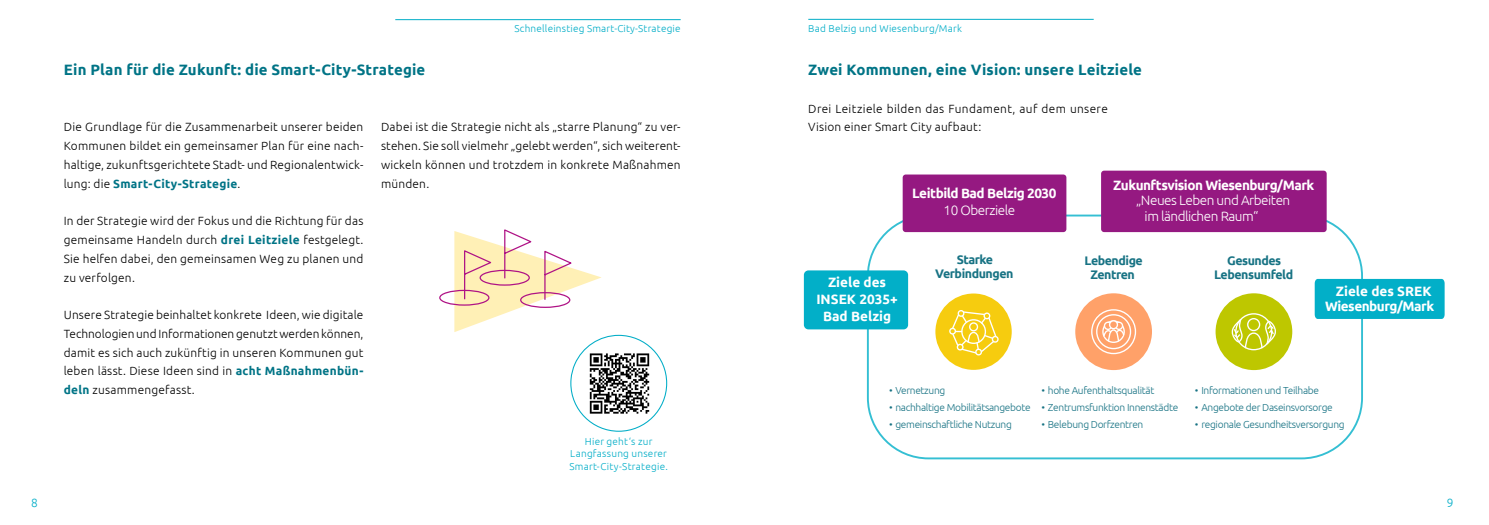
<style>
.page{position:relative;width:1489px;height:525px;background:#fff}
.page>*{position:absolute;margin:0;border:0;box-sizing:border-box;transform-origin:0 0}
.t1{font:700 15px "Ubuntu";letter-spacing:.01em;color:#007486}
.t2{font:700 13.5px/15.2px "Ubuntu";letter-spacing:-.035em;color:#fff;text-align:right}
.t3{font:300 13.5px/16px "Ubuntu";letter-spacing:-.035em;color:#fff}
.t4{font:700 13.5px/16.9px "Ubuntu";color:#fff;text-align:center}
.t5{font:700 12.38px/13.9px "Ubuntu";letter-spacing:-.035em;color:#187384;text-align:center}
.t6{font:300 11.88px/18.8px "Ubuntu";letter-spacing:.02em;color:#000;text-align:justify}
.t7{font:300 11.88px "Ubuntu";color:#00adc7}
.t8{font:300 10.12px "Ubuntu";letter-spacing:-.03em;color:#187384}
.t9{font:300 10px/12.5px "Ubuntu";letter-spacing:.02em;color:#00adc7;text-align:center}
.s1{font-weight:700;color:#007486}
</style>
<div class="page">
<hr style="left:395px;top:19px;width:285px;height:1px;background:#00adc7">
<hr style="left:808px;top:19px;width:285px;height:1px;background:#00adc7">
<div style="left:439px;top:289px;width:50px;height:16px;border:1px solid #af1285;border-radius:50%"></div>
<svg style="left:454px;top:229px;width:213px;height:203px"></svg>
<img style="left:588px;top:353px;width:62px;height:61px">
<div style="left:902px;top:174px;width:164px;height:58px;background:#951981;border-radius:3px"></div>
<div style="left:1100px;top:170px;width:226px;height:62px;background:#951981;border-radius:3px"></div>
<div style="left:803px;top:270px;width:105px;height:59px;background:#02afc8;border-radius:5px"></div>
<div style="left:1314px;top:279px;width:130px;height:40px;background:#02afc8"></div>
<div style="left:935px;top:293px;width:76px;height:76px;background:#f6cc0f;border-radius:50%"></div>
<div style="left:1215px;top:293px;width:77px;height:77px;background:#bec700;border-radius:50%"></div>
<div style="left:1075px;top:293px;width:76px;height:77px;background:#ffa169;border-radius:50%"></div>
<div style="left:1102px;top:320px;width:22px;height:23px;border:1px solid #fff;border-radius:50%"></div>
<div style="left:1091px;top:309px;width:45px;height:45px;border:1px solid #fff;border-radius:50%"></div>
<div style="left:1095px;top:314px;width:36px;height:35px;border:1px solid #fff;border-radius:50%"></div>
<svg style="left:1115px;top:322px;width:7px;height:7px"></svg>
<div style="left:1114px;top:321px;width:9px;height:9px;border:1px solid #fff;border-radius:50%"></div>
<div style="left:1103px;top:321px;width:9px;height:9px;border:1px solid #fff;border-radius:50%"></div>
<svg style="left:1109px;top:320px;width:8px;height:8px"></svg>
<div style="left:1108px;top:320px;width:9px;height:9px;border:1px solid #fff;border-radius:50%"></div>
<svg style="left:1102px;top:328px;width:23px;height:14px"></svg>
<div style="left:957px;top:309px;width:7px;height:8px;border:1px solid #fff;border-radius:2px"></div>
<svg style="left:949px;top:310px;width:50px;height:46px"></svg>
<div style="left:1246px;top:318px;width:14px;height:13px;border:1px solid #fff;border-radius:50%"></div>
<div style="left:1235px;top:313px;width:37px;height:37px;border:1px solid #fff;border-radius:50%"></div>
<svg style="left:1231px;top:319px;width:44px;height:30px"></svg>
<p class="t9" style="left:514px;top:22px;width:168px">Schnelleinstieg Smart-City-Strategie</p>
<p class="t9" style="left:808px;top:22px;width:155px">Bad Belzig und Wiesenburg/Mark</p>
<p class="t1" style="left:64px;top:61px;width:363px">Ein Plan für die Zukunft: die Smart-City-Strategie</p>
<p class="t1" style="left:808px;top:61px;width:335px">Zwei Kommunen, eine Vision: unsere Leitziele</p>
<p class="t6" style="left:64px;top:117px;width:301px">Die Grundlage für die Zusammenarbeit unserer beiden Kommunen bildet ein gemeinsamer Plan für eine nach&shy;haltige, zukunftsgerichtete Stadt- und Regionalentwick&shy;lung: die <span class="s1">Smart-City-Strategie</span>.</p>
<p class="t6" style="left:64px;top:211px;width:301px">In der Strategie wird der Fokus und die Richtung für das gemeinsame Handeln durch <span class="s1">drei Leitziele</span> festgelegt.<br>Sie helfen dabei, den gemeinsamen Weg zu planen und zu verfolgen.</p>
<p class="t6" style="left:64px;top:305px;width:301px">Unsere Strategie beinhaltet konkrete Ideen, wie digitale Technologien und Informationen genutzt werden können, damit es sich auch zukünftig in unseren Kommunen gut leben lässt. Diese Ideen sind in <span class="s1">acht Maßnahmenbün&shy;deln</span> zusammengefasst.</p>
<p class="t6" style="left:381px;top:117px;width:301px">Dabei ist die Strategie nicht als „starre Planung“ zu ver&shy;stehen. Sie soll vielmehr „gelebt werden“, sich weiterent&shy;wickeln können und trotzdem in konkrete Maßnahmen münden.</p>
<p class="t9" style="left:569px;top:434px;width:100px">Hier geht‘s zur<br>Langfassung unserer<br>Smart-City-Strategie.</p>
<p class="t6" style="left:808px;top:99px;width:301px">Drei Leitziele bilden das Fundament, auf dem unsere<br>Vision einer Smart City aufbaut:</p>
<p class="t2" style="left:912px;top:186px;width:146px">Leitbild Bad Belzig 2030</p>
<p class="t3" style="left:943px;top:202px;width:73px">10 Oberziele</p>
<p class="t2" style="left:1113px;top:177px;width:203px">Zukunftsvision Wiesenburg/Mark</p>
<p class="t3" style="left:1144px;top:192px;width:147px;text-indent:-9px">„Neues Leben und Arbeiten im ländlichen Raum“</p>
<p class="t5" style="left:935px;top:253px;width:80px">Starke<br>Verbindungen</p>
<p class="t5" style="left:1084px;top:253px;width:60px">Lebendige<br>Zentren</p>
<p class="t5" style="left:1226px;top:253px;width:56px">Gesundes</p>
<p class="t5" style="left:1213px;top:267px;width:81px">Lebensumfeld</p>
<p class="t4" style="left:816px;top:274px;width:83px">Ziele des<br>INSEK 2035+<br>Bad Belzig</p>
<p class="t2" style="left:1324px;top:283px;width:111px">Ziele des SREK<br>Wiesenburg/Mark</p>
<p class="t8" style="left:889px;top:384px;width:58px">• Vernetzung</p>
<p class="t8" style="left:889px;top:401px;width:143px">• nachhaltige Mobilitätsangebote</p>
<p class="t8" style="left:889px;top:418px;width:124px">• gemeinschaftliche Nutzung</p>
<p class="t8" style="left:1041px;top:384px;width:114px">• hohe Aufenthaltsqualität</p>
<p class="t8" style="left:1041px;top:401px;width:138px">• Zentrumsfunktion Innenstädte</p>
<p class="t8" style="left:1041px;top:418px;width:103px">• Belebung Dorfzentren</p>
<p class="t8" style="left:1194px;top:384px;width:125px">• Informationen und Teilhabe</p>
<p class="t8" style="left:1194px;top:401px;width:139px">• Angebote der Daseinsvorsorge</p>
<p class="t8" style="left:1194px;top:418px;width:151px">• regionale Gesundheitsversorgung</p>
<p class="t7" style="left:31px;top:495px;width:8px">8</p>
<p class="t7" style="left:1446px;top:495px;width:8px">9</p>
</div>
